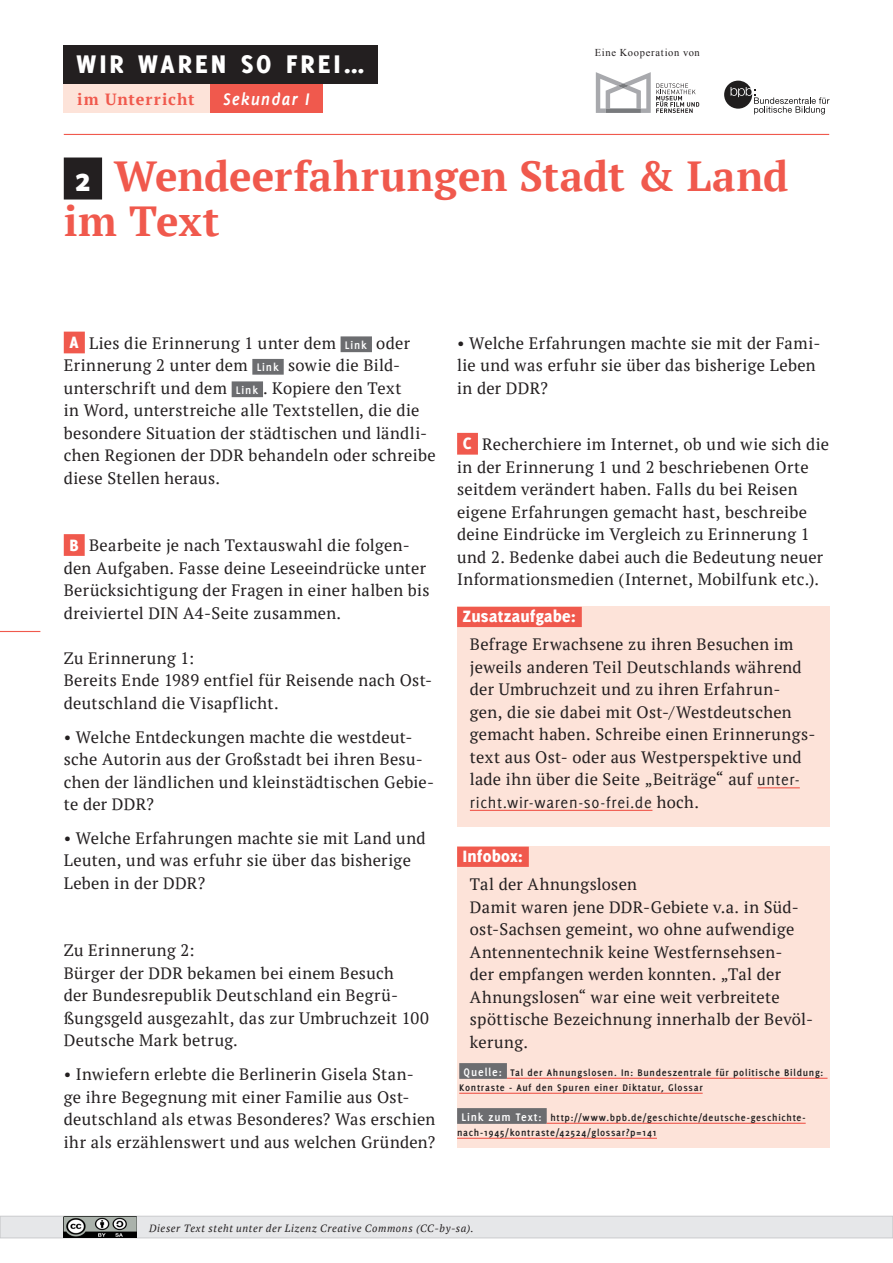
<style>
.page{position:relative;width:893px;height:1263px;background:#fff}
.page>*{position:absolute;margin:0;border:0;box-sizing:border-box;transform-origin:0 0}
.Aufgabe_Headline{font:700 42px/45px "PT Serif";color:#f0594d}
.t1{font:800 27.9px "Delicious";letter-spacing:.115em;color:#fff}
.t2{font:italic 700 18.3px "Delicious";letter-spacing:.05em;color:#fff}
.S__Zusatzaufgabe_Hea{font:800 18px "Delicious";letter-spacing:.02em;color:#fff}
.S__Fließtext{font:16.5px/22.5px "PT Serif";letter-spacing:.015em;color:#231f20}
.S__Zusatzaufgabe_Fli{font:16.5px/22.5px "PT Serif";letter-spacing:.015em;color:#231f20}
.S__Fließtext_Unterau{font:16.5px/22.5px "PT Serif";letter-spacing:.015em;color:#231f20}
.t3{font:700 16.2px "PT Serif";letter-spacing:.055em;color:#f0594d}
.S__Zusatzaufgabe_Fli-2{font:italic 12px "PT Serif";letter-spacing:.03em;color:#231f20}
.weblink{font:700 10.5px/15px "Delicious";letter-spacing:.07em;color:#231f20}
.S__Zusatzaufgabe_Fli-3{font:italic 10.5px "PT Serif";letter-spacing:.055em;color:#231f20}
.t4{font:10.5px "Times New Roman";letter-spacing:.065em;color:#231f20}
.s1{font-family:"Delicious";font-weight:800;font-size:34.5px;color:#fff}
.s2{font-family:"Delicious";font-weight:800;font-size:18px;color:#fff}
.s3{font-family:"Delicious";font-weight:700;font-size:12px;color:#fff}
.s4{font-family:"Delicious"}
.s5{font-size:12px;color:#fff}
</style>
<div class="page">
<hr style="left:0;top:631px;width:40px;height:1px;background:#f0594d">
<div style="left:64px;top:158px;width:38px;height:42px;background:#231f20"></div>
<div style="left:64px;top:332px;width:21px;height:21px;background:#f0594d"></div>
<div style="left:341px;top:336px;width:31px;height:16px;background:#6c6d70"></div>
<div style="left:252px;top:359px;width:32px;height:16px;background:#6c6d70"></div>
<div style="left:232px;top:381px;width:31px;height:16px;background:#6c6d70"></div>
<div style="left:64px;top:534px;width:21px;height:22px;background:#f0594d"></div>
<div style="left:457px;top:433px;width:21px;height:22px;background:#f0594d"></div>
<div style="left:457px;top:607px;width:372px;height:220px;background:#fde3d9"></div>
<div style="left:457px;top:607px;width:125px;height:20px;background:#f0594d"></div>
<hr style="left:757px;top:787px;width:43px;height:1px;background:#f0594d">
<hr style="left:470px;top:810px;width:182px;height:1px;background:#f0594d">
<div style="left:457px;top:846px;width:372px;height:302px;background:#fde3d9"></div>
<div style="left:457px;top:847px;width:72px;height:20px;background:#f0594d"></div>
<div style="left:459px;top:1063px;width:48px;height:16px;background:#6c6d70"></div>
<hr style="left:507px;top:1078px;width:320px;height:1px;background:#f0594d">
<hr style="left:459px;top:1093px;width:244px;height:1px;background:#f0594d">
<div style="left:457px;top:1108px;width:90px;height:16px;background:#6c6d70"></div>
<hr style="left:547px;top:1123px;width:259px;height:1px;background:#f0594d">
<hr style="left:457px;top:1138px;width:200px;height:1px;background:#f0594d">
<div style="left:0;top:1216px;width:893px;height:22px;background:#e6e7e9"></div>
<div style="left:0;top:1216px;width:893px;height:22px;border:1px solid #cbccce"></div>
<img style="left:64px;top:1216px;width:73px;height:22px">
<hr style="left:64px;top:134px;width:765px;height:1px;background:#f0594d">
<svg style="left:596px;top:72px;width:103px;height:41px"></svg>
<svg style="left:724px;top:81px;width:105px;height:34px"></svg>
<div style="left:64px;top:45px;width:314px;height:39px;background:#231f20"></div>
<div style="left:210px;top:84px;width:113px;height:28px;background:#f0594d"></div>
<div style="left:64px;top:84px;width:146px;height:28px;background:#fde3d9"></div>
<h2 class="t1" style="left:77px;top:47px;width:290px">WIR WAREN SO FREI...</h2>
<p class="t3" style="left:77px;top:88px;width:119px">im Unterricht</p>
<p class="t2" style="left:223px;top:88px;width:88px">Sekundar I</p>
<p class="t4" style="left:595px;top:46px;width:107px">Eine Kooperation von</p>
<p class="Aufgabe_Headline" style="left:64px;top:153px;width:726px"><span class="s1">2</span> Wendeerfahrungen Stadt &amp; Land im Text</p>
<p class="S__Fließtext" style="left:64px;top:331px;width:373px;text-indent:6px"><span class="s2">A</span> Lies die Erinnerung 1 unter dem <span class="s3">Link</span> oder Erinnerung 2 unter dem <span class="s3">Link</span> sowie die Bild&shy;unterschrift und dem <span class="s3">Link</span> . Kopiere den Text<br>in Word, unterstreiche alle Textstellen, die die besondere Situation der städtischen und ländli&shy;chen Regionen der DDR behandeln oder schreibe diese Stellen heraus.</p>
<p class="S__Fließtext" style="left:64px;top:534px;width:367px;text-indent:6px"><span class="s2">B</span> Bearbeite je nach Textauswahl die folgen&shy;den Aufgaben. Fasse deine Leseeindrücke unter Berücksichtigung der Fragen in einer halben bis dreiviertel DIN A4-Seite zusammen.</p>
<p class="S__Fließtext" style="left:64px;top:646px;width:132px">Zu Erinnerung 1:</p>
<p class="S__Fließtext" style="left:64px;top:669px;width:370px">Bereits Ende 1989 entfiel für Reisende nach Ost&shy;deutschland die Visapflicht.</p>
<p class="S__Fließtext_Unterau" style="left:64px;top:725px;width:372px">• Welche Entdeckungen machte die westdeut&shy;sche Autorin aus der Großstadt bei ihren Besu&shy;chen der ländlichen und kleinstädtischen Gebie&shy;te der DDR?</p>
<p class="S__Fließtext_Unterau" style="left:64px;top:826px;width:363px">• Welche Erfahrungen machte sie mit Land und<br>Leuten, und was erfuhr sie über das bisherige<br>Leben in der DDR?</p>
<p class="S__Fließtext" style="left:64px;top:939px;width:132px">Zu Erinnerung 2:</p>
<p class="S__Fließtext" style="left:64px;top:961px;width:367px">Bürger der DDR bekamen bei einem Besuch<br>der Bundesrepublik Deutschland ein Begrü&shy;ßungsgeld ausgezahlt, das zur Umbruchzeit 100<br>Deutsche Mark betrug.</p>
<p class="S__Fließtext_Unterau" style="left:64px;top:1063px;width:373px">• Inwiefern erlebte die Berlinerin Gisela Stan-<br>ge ihre Begegnung mit einer Familie aus Ost&shy;deutschland als etwas Besonderes? Was erschien ihr als erzählenswert und aus welchen Gründen?</p>
<p class="S__Fließtext_Unterau" style="left:457px;top:331px;width:365px">• Welche Erfahrungen machte sie mit der Fami&shy;lie und was erfuhr sie über das bisherige Leben in der DDR?</p>
<p class="S__Fließtext" style="left:457px;top:433px;width:374px;text-indent:6px"><span class="s2">C</span> Recherchiere im Internet, ob und wie sich die in der Erinnerung 1 und 2 beschriebenen Orte seitdem verändert haben. Falls du bei Reisen eigene Erfahrungen gemacht hast, beschreibe deine Eindrücke im Vergleich zu Erinnerung 1 und 2. Bedenke dabei auch die Bedeutung neuer Informationsmedien (Internet, Mobilfunk etc.).</p>
<p class="S__Zusatzaufgabe_Hea" style="left:463px;top:606px;width:114px">Zusatzaufgabe:</p>
<p class="S__Zusatzaufgabe_Fli" style="left:470px;top:633px;width:347px">Befrage Erwachsene zu ihren Besuchen im jeweils anderen Teil Deutschlands während der Umbruchzeit und zu ihren Erfahrun&shy;gen, die sie dabei mit Ost-/Westdeutschen gemacht haben. Schreibe einen Erinnerungs&shy;text aus Ost- oder aus Westperspektive und lade ihn über die Seite „Beiträge“ auf <span class="s4">unter&shy;richt.wir-waren-so-frei.de</span> hoch.</p>
<p class="S__Zusatzaufgabe_Hea" style="left:463px;top:846px;width:61px">Infobox:</p>
<p class="S__Zusatzaufgabe_Fli" style="left:470px;top:873px;width:169px">Tal der Ahnungslosen</p>
<p class="S__Zusatzaufgabe_Fli" style="left:470px;top:895px;width:345px">Damit waren jene DDR-Gebiete v.a. in Süd&shy;ost-Sachsen gemeint, wo ohne aufwendige Antennentechnik keine Westfernsehsen-<br>der empfangen werden konnten. „Tal der Ahnungslosen“ war eine weit verbreitete spöttische Bezeichnung innerhalb der Bevöl&shy;kerung.</p>
<p class="weblink" style="left:459px;top:1064px;width:366px;text-indent:4px"><span class="s5">Quelle:</span> Tal der Ahnungslosen. In: Bundeszentrale für politische Bildung:<br>Kontraste - Auf den Spuren einer Diktatur, Glossar</p>
<p class="weblink" style="left:457px;top:1109px;width:350px;text-indent:4px"><span class="s5">Link zum Text:</span> http://www.bpb.de/geschichte/deutsche-geschichte&shy;nach-1945/kontraste/42524/glossar?p=141</p>
<p class="S__Zusatzaufgabe_Fli-2" style="left:189px;top:1216px;width:354px">Dieser Text steht unter der Lizenz Creative Commens (CC-by-sa).</p>
<p class="S__Zusatzaufgabe_Fli-3" style="left:149px;top:1221px;width:326px">Dieser Text steht unter der Lizenz Creative Commons (CC-by-sa).</p>
</div>
